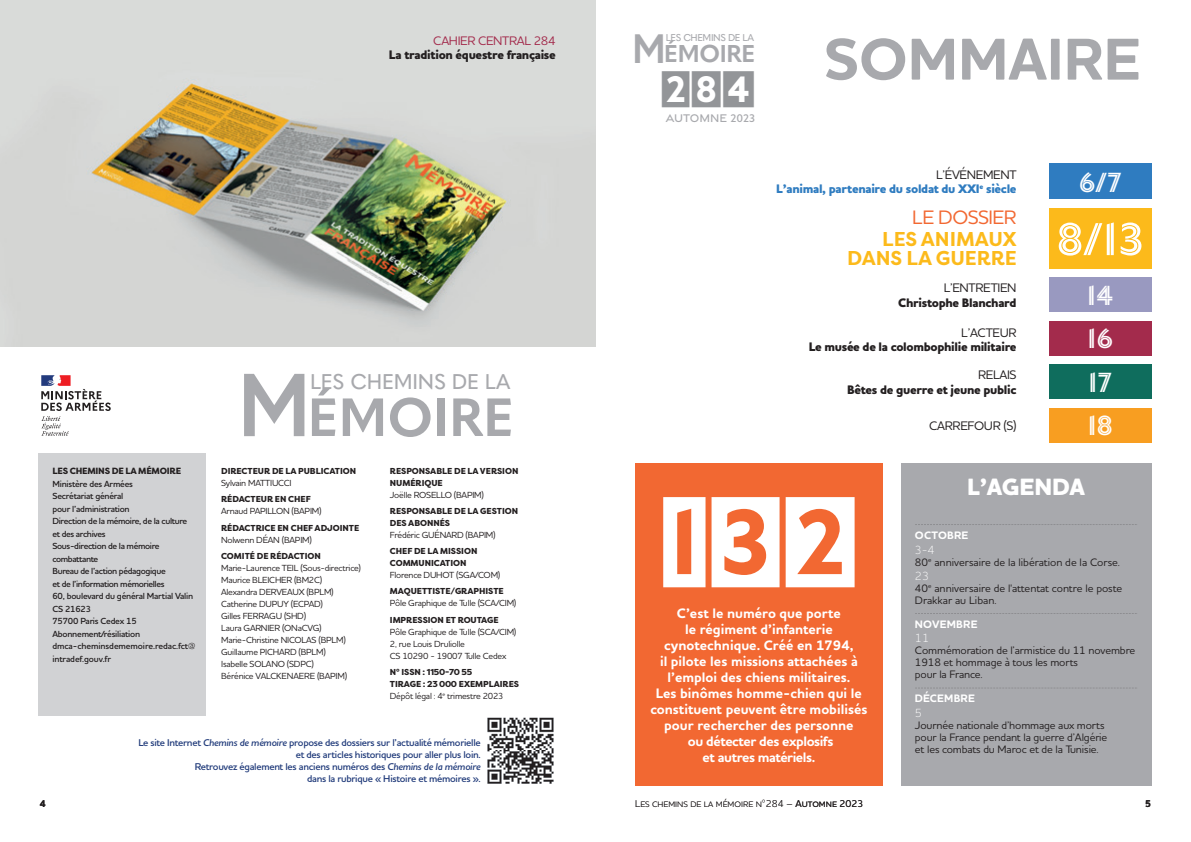
<style>
.page{position:relative;width:1191px;height:842px;background:#fff}
.page>*{position:absolute;margin:0;border:0;box-sizing:border-box;transform-origin:0 0}
.t1{font:100px "Gravesend Sans Cameo";color:#fff}
.t2{font:700 60px "Houschka Pro";color:#a8a9ad}
.t3{font:700 53px "Quasimoda";letter-spacing:.005em;color:#a8a9ad}
.t4{font:50px "Gravesend Sans Inline";color:#fff}
.t5{font:700 41px "Europa";color:#a8a9ad}
.t6{font:40px "Gravesend Sans Cameo";color:#939598}
.t7{font:30px "Gravesend Sans Inline";color:#fff}
.t8{font:800 24px "Houschka Pro";letter-spacing:-.01em;color:#fff}
.t9{font:700 24px "Quasimoda";letter-spacing:-.01em;color:#a8a9ad}
.t10{font:500 21px "Quasimoda";letter-spacing:-.01em;color:#a8a9ad}
.t11{font:700 20px/19px "Filson Pro";letter-spacing:-.005em;color:#fcba1b;text-align:right}
.t12{font:500 19.8px "Houschka Pro";letter-spacing:-.025em;color:#f26832}
.t13{font:700 14px/16px "Houschka Pro";color:#fff;text-align:center}
.t14{font:800 12.6px "Houschka Pro";letter-spacing:-.025em;color:#231f20}
.t15{font:800 12.6px/14.4px "Houschka Pro";letter-spacing:-.025em;color:#2f7cc0;text-align:right}
.t16{font:500 12.6px "Houschka Pro";letter-spacing:-.025em;color:#231f20}
.t17{font:500 12.6px "Houschka Pro";letter-spacing:-.025em;color:#a32b4c}
.t18{font:500 12px "Gravesend Sans";color:#a8a9ad}
.t19{font:300 12px "Houschka Pro";color:#fff}
.t20{font:500 11px/12px "Houschka Pro";letter-spacing:-.01em;color:#231f20}
.t21{font:700 11px "Houschka Pro";letter-spacing:.015em;color:#fff}
.t22{font:600 10px/12px "Houschka Pro";letter-spacing:-.025em;color:#223c7b;text-align:right}
.t23{font:300 10px "Houschka Pro";color:#231f20}
.t24{font:700 10px "Houschka Pro";color:#231f20}
.t25{font:500 9.8px "Quasimoda";letter-spacing:-.04em;color:#a8a9ad}
.t26{font:500 9px/12px "Houschka Pro";letter-spacing:-.025em;color:#231f20}
.t27{font:600 9px/12.5px "Houschka Pro";letter-spacing:-.025em;color:#231f20}
.t28{font:800 9px "Filson Pro";letter-spacing:-.025em;color:#231f20}
.t29{font:800 8.6px/12px "Filson Pro";letter-spacing:-.005em;color:#231f20}
.s1{font-family:"Europa";font-size:89px}
.s2{font-style:italic}
.s3{font-weight:500;color:#231f20}
.s4{font-weight:500}
</style>
<div class="page">
<div style="left:900px;top:463px;width:251px;height:322px;background:#a8a9ad"></div>
<div style="left:38px;top:453px;width:168px;height:262px;background:#d1d2d4"></div>
<img style="left:487px;top:717px;width:67px;height:67px">
<div style="left:635px;top:463px;width:247px;height:322px;background:#f26832"></div>
<img style="left:0;top:0;width:595px;height:346px">
<div style="left:1049px;top:278px;width:102px;height:34px;background:#9999c0"></div>
<div style="left:1049px;top:321px;width:102px;height:34px;background:#a32b4c"></div>
<div style="left:1049px;top:365px;width:102px;height:34px;background:#0f6d5d"></div>
<div style="left:1049px;top:408px;width:102px;height:34px;background:#f89e21"></div>
<div style="left:1049px;top:208px;width:102px;height:60px;background:#fcba1b"></div>
<div style="left:1049px;top:164px;width:102px;height:35px;background:#2f7cc0"></div>
<svg style="left:915px;top:524px;width:222px;height:1px"></svg>
<svg style="left:915px;top:613px;width:222px;height:1px"></svg>
<svg style="left:915px;top:688px;width:222px;height:1px"></svg>
<svg style="left:41px;top:375px;width:70px;height:61px"></svg>
<h3 class="t17" style="left:433px;top:32px;width:124px">CAHIER CENTRAL 284</h3>
<h3 class="t14" style="left:389px;top:47px;width:168px">La tradition équestre française</h3>
<p class="t28" style="left:52px;top:465px;width:130px">LES CHEMINS DE LA MÉMOIRE</p>
<p class="t27" style="left:52px;top:477px;width:144px">Ministère des Armées<br>Secrétariat général<br>pour l’administration<br>Direction de la mémoire, de la culture et des archives<br>Sous-direction de la mémoire combattante<br>Bureau de l’action pédagogique<br>et de l’information mémorielles<br>60, boulevard du général Martial Valin<br>CS 21623<br>75700 Paris Cedex 15<br>Abonnement/résiliation dmca-cheminsdememoire.redac.fct@ intradef.gouv.fr</p>
<h3 class="t10" style="left:310px;top:365px;width:202px">LES CHEMINS DE LA</h3>
<h3 class="t3" style="left:237px;top:376px;width:278px"><span class="s1">M</span>ÉMOIRE</h3>
<p class="t29" style="left:221px;top:465px;width:136px">DIRECTEUR DE LA PUBLICATION</p>
<p class="t26" style="left:221px;top:476px;width:72px">Sylvain MATTIUCCI</p>
<p class="t29" style="left:221px;top:493px;width:91px">RÉDACTEUR EN CHEF</p>
<p class="t26" style="left:221px;top:505px;width:102px">Arnaud PAPILLON (BAPIM)</p>
<p class="t29" style="left:221px;top:522px;width:140px">RÉDACTRICE EN CHEF ADJOINTE</p>
<p class="t26" style="left:221px;top:533px;width:92px">Nolwenn DÉAN (BAPIM)</p>
<p class="t29" style="left:221px;top:550px;width:101px">COMITÉ DE RÉDACTION</p>
<p class="t26" style="left:221px;top:562px;width:141px">Marie-Laurence TEIL (Sous-directrice)<br>Maurice BLEICHER (BM2C)<br>Alexandra DERVEAUX (BPLM)<br>Catherine DUPUY (ECPAD)<br>Gilles FERRAGU (SHD)<br>Laura GARNIER (ONaCVG)<br>Marie-Christine NICOLAS (BPLM)<br>Guillaume PICHARD (BPLM)<br>Isabelle SOLANO (SDPC)<br>Bérénice VALCKENAERE (BAPIM)</p>
<p class="t29" style="left:390px;top:465px;width:130px">RESPONSABLE DE LA VERSION<br>NUMÉRIQUE</p>
<p class="t26" style="left:390px;top:488px;width:96px">Joëlle ROSELLO (BAPIM)</p>
<p class="t29" style="left:390px;top:505px;width:130px">RESPONSABLE DE LA GESTION<br>DES ABONNÉS</p>
<p class="t26" style="left:390px;top:529px;width:107px">Frédéric GUÉNARD (BAPIM)</p>
<p class="t29" style="left:390px;top:545px;width:89px">CHEF DE LA MISSION<br>COMMUNICATION</p>
<p class="t26" style="left:390px;top:569px;width:112px">Florence DUHOT (SGA/COM)</p>
<p class="t29" style="left:390px;top:586px;width:115px">MAQUETTISTE/GRAPHISTE</p>
<p class="t26" style="left:390px;top:597px;width:128px">Pôle Graphique de Tulle (SCA/CIM)</p>
<p class="t29" style="left:390px;top:614px;width:110px">IMPRESSION ET ROUTAGE</p>
<p class="t26" style="left:390px;top:625px;width:128px">Pôle Graphique de Tulle (SCA/CIM)<br>2, rue Louis Druliolle<br>CS 10290 - 19007 Tulle Cedex</p>
<p class="t29" style="left:390px;top:666px;width:131px">N° ISSN : 1150-70 55<br>TIRAGE : 23000 EXEMPLAIRES</p>
<p class="t26" style="left:390px;top:690px;width:115px">Dépôt légal : 4<sup>e</sup> trimestre 2023</p>
<p class="t22" style="left:138px;top:737px;width:344px">Le site Internet <span class="s2">Chemins de mémoire</span> propose des dossiers sur l’actualité mémorielle et des articles historiques pour aller plus loin.<br>Retrouvez également les anciens numéros des <span class="s2">Chemins de la mémoire<br></span>dans la rubrique « Histoire et mémoires ».</p>
<p class="t25" style="left:666px;top:30px;width:90px">LES CHEMINS DE LA</p>
<h3 class="t9" style="left:664px;top:35px;width:93px">ÉMOIRE</h3>
<h3 class="t6" style="left:661px;top:57px;width:96px">284</h3>
<h3 class="t5" style="left:632px;top:20px;width:35px">M</h3>
<h3 class="t18" style="left:666px;top:111px;width:90px">AUTOMNE 2023</h3>
<h2 class="t2" style="left:824px;top:20px;width:318px">SOMMAIRE</h2>
<h3 class="t15" style="left:776px;top:168px;width:242px"><span class="s3">L’ÉVÉNEMENT<br></span>L’animal, partenaire du soldat du XXI<sup>e</sup> siècle</h3>
<h3 class="t7" style="left:1078px;top:162px;width:44px">6/7</h3>
<h3 class="t12" style="left:912px;top:205px;width:106px">LE DOSSIER</h3>
<h3 class="t11" style="left:847px;top:230px;width:171px">LES ANIMAUX<br>DANS LA GUERRE</h3>
<h3 class="t4" style="left:1056px;top:205px;width:89px">8/13</h3>
<h3 class="t16" style="left:943px;top:280px;width:74px">L’ENTRETIEN</h3>
<h3 class="t14" style="left:898px;top:294px;width:120px">Christophe Blanchard</h3>
<h3 class="t16" style="left:961px;top:324px;width:57px">L’ACTEUR</h3>
<h3 class="t14" style="left:809px;top:338px;width:209px">Le musée de la colombophilie militaire</h3>
<h3 class="t7" style="left:1086px;top:275px;width:28px">14</h3>
<h3 class="t7" style="left:1087px;top:319px;width:28px">16</h3>
<h3 class="t16" style="left:978px;top:367px;width:40px">RELAIS</h3>
<h3 class="t14" style="left:847px;top:381px;width:171px">Bêtes de guerre et jeune public</h3>
<h3 class="t16" style="left:929px;top:418px;width:89px">CARREFOUR (S)</h3>
<h3 class="t7" style="left:1087px;top:406px;width:27px">18</h3>
<h3 class="t7" style="left:1088px;top:362px;width:26px">17</h3>
<h1 class="t1" style="left:660px;top:462px;width:199px">132</h1>
<p class="t13" style="left:650px;top:606px;width:219px">C’est le numéro que porte<br>le régiment d’infanterie cynotechnique. Créé en 1794,<br>il pilote les missions attachées à l’emploi des chiens militaires.<br>Les binômes homme-chien qui le constituent peuvent être mobilisés pour rechercher des personne<br>ou détecter des explosifs<br>et autres matériels.</p>
<h3 class="t8" style="left:967px;top:472px;width:119px">L’AGENDA</h3>
<p class="t21" style="left:915px;top:528px;width:55px">OCTOBRE</p>
<h3 class="t19" style="left:915px;top:542px;width:21px">3-4</h3>
<p class="t20" style="left:915px;top:556px;width:206px">80<sup>e</sup> anniversaire de la libération de la Corse.</p>
<h3 class="t19" style="left:915px;top:568px;width:16px">23</h3>
<p class="t20" style="left:915px;top:582px;width:209px">40<sup>e</sup> anniversaire de l'attentat contre le poste<br>Drakkar au Liban.</p>
<p class="t21" style="left:915px;top:617px;width:64px">NOVEMBRE</p>
<h3 class="t19" style="left:915px;top:631px;width:16px">11</h3>
<p class="t20" style="left:915px;top:644px;width:222px">Commémoration de l’armistice du 11 novembre<br>1918 et hommage à tous les morts<br>pour la France.</p>
<p class="t21" style="left:915px;top:691px;width:61px">DÉCEMBRE</p>
<h3 class="t19" style="left:915px;top:705px;width:9px">5</h3>
<p class="t20" style="left:915px;top:719px;width:194px">Journée nationale d’hommage aux morts pour la France pendant la guerre d’Algérie et les combats du Maroc et de la Tunisie.</p>
<p class="t24" style="left:40px;top:797px;width:8px">4</p>
<p class="t23" style="left:635px;top:797px;width:230px">Les chemins de la mémoire n°284 – <span class="s4">Automne 2023</span></p>
<p class="t24" style="left:1145px;top:797px;width:7px">5</p>
</div>
